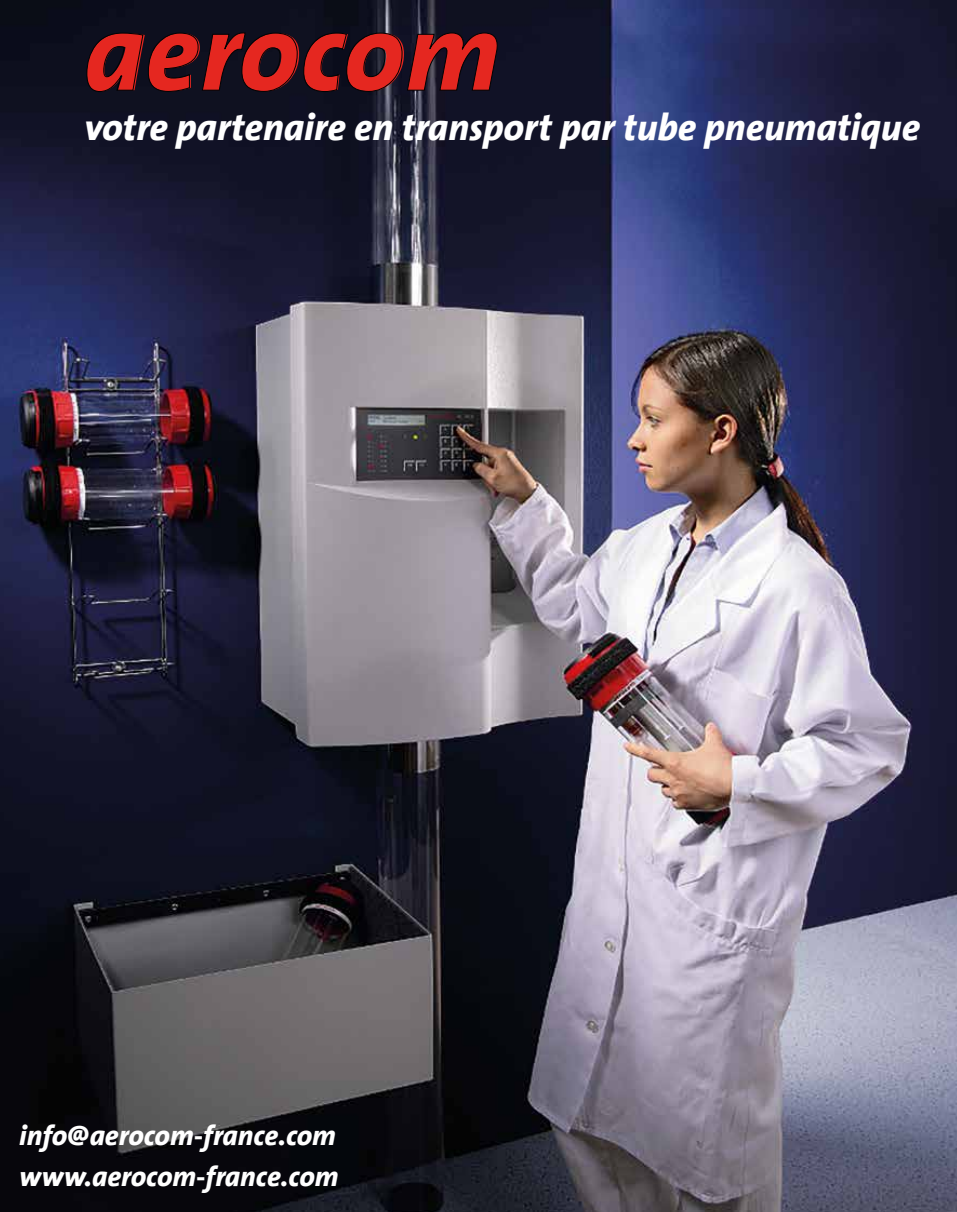
<style>
.page{position:relative;width:957px;height:1212px;background:#fff}
.page>*{position:absolute;margin:0;border:0;box-sizing:border-box;transform-origin:0 0}
.t1{font:italic 800 112.35px "The Sans";color:#e52720}
.t2{font:italic 800 37.5px "The Sans";color:#fff}
.t3{font:italic 800 28.05px "The Sans";color:#fff}
</style>
<div class="page">
<img style="left:0;top:0;width:957px;height:1212px">
<svg style="left:86px;top:32px;width:412px;height:183px;background:#151628"></svg>
<h1 class="t1" style="left:84px;top:-42px;width:418px">aerocom</h1>
<h2 class="t2" style="left:84px;top:96px;width:837px">votre partenaire en transport par tube pneumatique</h2>
<p class="t3" style="left:19px;top:1112px;width:318px">info@aerocom-france.com</p>
<p class="t3" style="left:19px;top:1153px;width:321px">www.aerocom-france.com</p>
</div>
